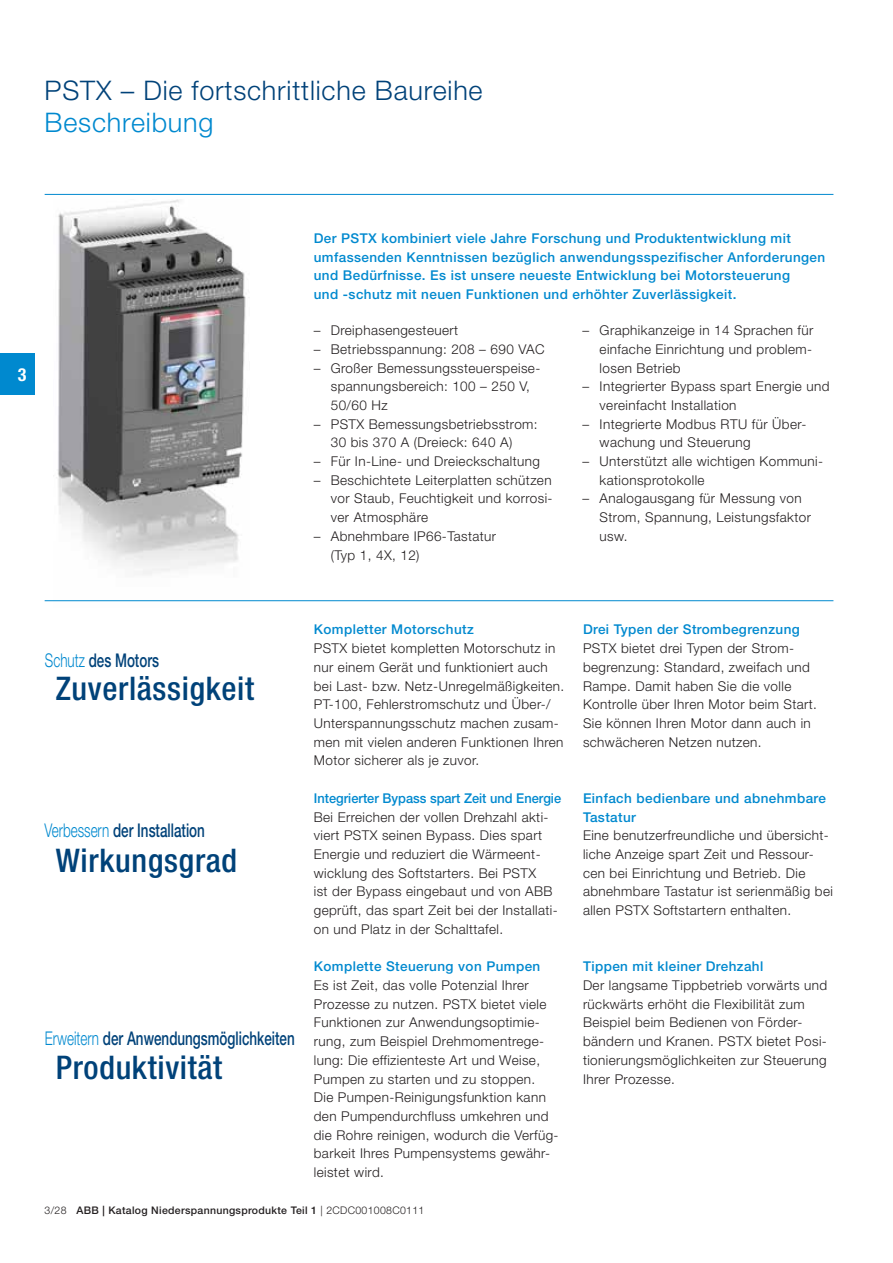
<style>
.page{position:relative;width:893px;height:1263px;background:#fff}
.page>*{position:absolute;margin:0;border:0;box-sizing:border-box;transform-origin:0 0}
.Tabellhuvud_7_5_pkt{font:500 condensed 32.55px "Helvetica Neue LT";letter-spacing:.02em;color:#004279}
.Headline_Level_1_-_i{font:300 27px "Helvetica Neue LT Std";letter-spacing:.03em;color:#004279}
.Headline_Level_2_-_i{font:300 27px "Helvetica Neue LT Std";letter-spacing:.03em;color:#0089cf}
.Tabellhuvud_7_5_pkt-2{font:500 18.9px "Helvetica Neue LT";color:#004279;scale:.71 1}
.t1{font:700 condensed 18px "Helvetica Neue LT";color:#fff}
.Body_text_eh{font:300 13.5px/18.8px "Helvetica Neue LT";letter-spacing:.03em;color:#231f20}
.Intro_text_before_bo{font:500 13.5px/18.6px "Helvetica Neue LT";letter-spacing:.03em;color:#0089cf}
.Title_for_body_text{font:500 13.5px/18.8px "Helvetica Neue LT";letter-spacing:.03em;color:#0089cf}
.Title_for_body_text-2{font:500 13.5px "Helvetica Neue LT";color:#0089cf;scale:.95 1}
.t2{font:500 10.5px "Helvetica Neue LT";letter-spacing:.03em;color:#231f20}
.s1{font-weight:300;color:#0089cf}
.s2{font-weight:300}
</style>
<div class="page">
<div style="left:0;top:354px;width:35px;height:41px;background:#0089cf"></div>
<img style="left:53px;top:199px;width:197px;height:403px">
<hr style="left:45px;top:194px;width:788px;height:1px;background:#0089cf">
<hr style="left:45px;top:600px;width:788px;height:1px;background:#0089cf">
<p class="Headline_Level_1_-_i" style="left:45px;top:74px;width:439px">PSTX – Die fortschrittliche Baureihe</p>
<p class="Headline_Level_2_-_i" style="left:45px;top:105px;width:170px">Beschreibung</p>
<h3 class="t1" style="left:18px;top:364px;width:10px">3</h3>
<p class="Intro_text_before_bo" style="left:314px;top:229px;width:513px">Der PSTX kombiniert viele Jahre Forschung und Produktentwicklung mit umfassenden Kenntnissen bezüglich anwendungsspezifischer Anforderungen und Bedürfnisse. Es ist unsere neueste Entwicklung bei Motorsteuerung<br>und -schutz mit neuen Funktionen und erhöhter Zuverlässigkeit.</p>
<p class="Body_text_eh" style="left:314px;top:321px;width:146px">– Dreiphasengesteuert</p>
<p class="Body_text_eh" style="left:314px;top:339px;width:232px">– Betriebsspannung: 208 – 690 VAC</p>
<p class="Body_text_eh" style="left:331px;top:358px;width:211px;text-indent:-17px">– Großer Bemessungssteuerspeise&shy;spannungsbereich: 100 – 250 V,<br>50/60 Hz</p>
<p class="Body_text_eh" style="left:331px;top:414px;width:208px;text-indent:-17px">– PSTX Bemessungsbetriebsstrom:<br>30 bis 370 A (Dreieck: 640 A)</p>
<p class="Body_text_eh" style="left:314px;top:452px;width:228px">– Für In-Line- und Dreieckschaltung</p>
<p class="Body_text_eh" style="left:331px;top:470px;width:223px;text-align:justify;text-indent:-17px">– Beschichtete Leiterplatten schützen vor Staub, Feuchtigkeit und korrosi&shy;ver Atmosphäre</p>
<p class="Body_text_eh" style="left:331px;top:526px;width:167px;text-indent:-17px">– Abnehmbare IP66-Tastatur (Typ 1, 4X, 12)</p>
<p class="Body_text_eh" style="left:600px;top:321px;width:215px;text-indent:-17px">– Graphikanzeige in 14 Sprachen für einfache Einrichtung und problem&shy;losen Betrieb</p>
<p class="Body_text_eh" style="left:600px;top:377px;width:231px;text-indent:-17px">– Integrierter Bypass spart Energie und vereinfacht Installation</p>
<p class="Body_text_eh" style="left:600px;top:414px;width:207px;text-indent:-17px">– Integrierte Modbus RTU für Über&shy;wachung und Steuerung</p>
<p class="Body_text_eh" style="left:600px;top:452px;width:225px;text-indent:-17px">– Unterstützt alle wichtigen Kommuni&shy;kationsprotokolle</p>
<p class="Body_text_eh" style="left:600px;top:489px;width:213px;text-indent:-17px">– Analogausgang für Messung von<br>Strom, Spannung, Leistungsfaktor usw.</p>
<p class="Tabellhuvud_7_5_pkt-2" style="left:45px;top:649px;width:162px"><span class="s1">Schutz</span> des Motors</p>
<p class="Tabellhuvud_7_5_pkt" style="left:56px;top:669px;width:200px">Zuverlässigkeit</p>
<p class="Tabellhuvud_7_5_pkt-2" style="left:45px;top:819px;width:227px"><span class="s1">Verbessern</span> der Installation</p>
<p class="Tabellhuvud_7_5_pkt" style="left:56px;top:841px;width:183px">Wirkungsgrad</p>
<p class="Tabellhuvud_7_5_pkt-2" style="left:45px;top:1027px;width:353px"><span class="s1">Erweitern</span> der Anwendungsmöglichkeiten</p>
<p class="Tabellhuvud_7_5_pkt" style="left:56px;top:1048px;width:168px">Produktivität</p>
<p class="Title_for_body_text" style="left:314px;top:620px;width:162px">Kompletter Motorschutz</p>
<p class="Body_text_eh" style="left:314px;top:639px;width:252px">PSTX bietet kompletten Motorschutz in nur einem Gerät und funktioniert auch bei Last- bzw. Netz-Unregelmäßigkeiten.<br>PT-100, Fehlerstromschutz und Über-/ Unterspannungsschutz machen zusam&shy;men mit vielen anderen Funktionen Ihren Motor sicherer als je zuvor.</p>
<p class="Title_for_body_text-2" style="left:314px;top:790px;width:262px">Integrierter Bypass spart Zeit und Energie</p>
<p class="Body_text_eh" style="left:314px;top:807px;width:246px">Bei Erreichen der vollen Drehzahl akti&shy;viert PSTX seinen Bypass. Dies spart Energie und reduziert die Wärmeent&shy;wicklung des Softstarters. Bei PSTX<br>ist der Bypass eingebaut und von ABB geprüft, das spart Zeit bei der Installati&shy;on und Platz in der Schalttafel.</p>
<p class="Title_for_body_text" style="left:314px;top:957px;width:228px">Komplette Steuerung von Pumpen</p>
<p class="Body_text_eh" style="left:314px;top:975px;width:246px">Es ist Zeit, das volle Potenzial Ihrer Prozesse zu nutzen. PSTX bietet viele Funktionen zur Anwendungsoptimie&shy;rung, zum Beispiel Drehmomentrege&shy;lung: Die effizienteste Art und Weise, Pumpen zu starten und zu stoppen.<br>Die Pumpen-Reinigungsfunktion kann den Pumpendurchfluss umkehren und die Rohre reinigen, wodurch die Verfüg&shy;barkeit Ihres Pumpensystems gewähr&shy;leistet wird.</p>
<p class="t2" style="left:45px;top:1204px;width:381px"><span class="s2">3/28</span> ABB | Katalog Niederspannungsprodukte Teil 1 <span class="s2">| 2CDC001008C0111</span></p>
<p class="Title_for_body_text" style="left:583px;top:620px;width:218px">Drei Typen der Strombegrenzung</p>
<p class="Body_text_eh" style="left:583px;top:639px;width:236px">PSTX bietet drei Typen der Strom&shy;begrenzung: Standard, zweifach und Rampe. Damit haben Sie die volle Kontrolle über Ihren Motor beim Start.<br>Sie können Ihren Motor dann auch in schwächeren Netzen nutzen.</p>
<p class="Title_for_body_text" style="left:583px;top:788px;width:245px">Einfach bedienbare und abnehmbare<br>Tastatur</p>
<p class="Body_text_eh" style="left:583px;top:826px;width:251px">Eine benutzerfreundliche und übersicht&shy;liche Anzeige spart Zeit und Ressour&shy;cen bei Einrichtung und Betrieb. Die abnehmbare Tastatur ist serienmäßig bei allen PSTX Softstartern enthalten.</p>
<p class="Title_for_body_text" style="left:583px;top:957px;width:182px">Tippen mit kleiner Drehzahl</p>
<p class="Body_text_eh" style="left:583px;top:975px;width:246px">Der langsame Tippbetrieb vorwärts und rückwärts erhöht die Flexibilität zum Beispiel beim Bedienen von Förder&shy;bändern und Kranen. PSTX bietet Posi&shy;tionierungsmöglichkeiten zur Steuerung Ihrer Prozesse.</p>
</div>
